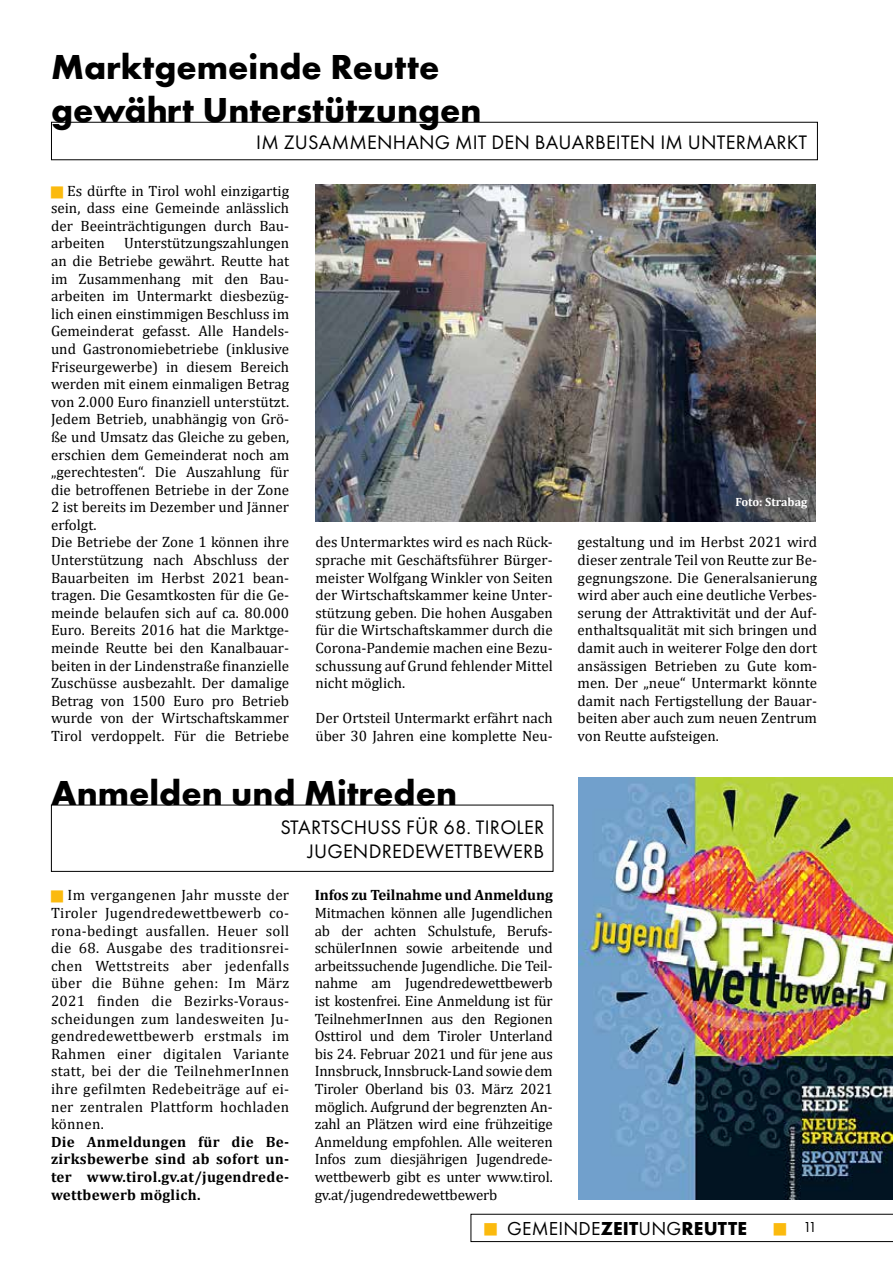
<style>
.page{position:relative;width:893px;height:1263px;background:#fff}
.page>*{position:absolute;margin:0;border:0;box-sizing:border-box;transform-origin:0 0}
.t1{font:700 36px/43.2px "Futura PT";color:#000}
.t2{font:20.25px/24.3px "Futura PT";letter-spacing:.01em;color:#000;text-align:right}
.t3{font:19.5px "Futura PT";letter-spacing:.01em;color:#000}
.t4{font:15px/17.5px "Cambria";color:#000;text-align:justify}
.t5{font:700 15px/17.5px "Cambria";letter-spacing:.015em;color:#000;text-align:justify}
.t6{font:700 15px "Cambria";letter-spacing:-.01em;color:#000}
.t7{font:15px "Futura PT";color:#000}
.t8{font:700 12px "Cambria";color:#fff}
.s1{font-weight:700}
</style>
<div class="page">
<img style="left:315px;top:184px;width:501px;height:338px">
<div style="left:51px;top:805px;width:502px;height:67px;border:1px solid #000"></div>
<img style="left:578px;top:777px;width:315px;height:422px">
<svg style="left:471px;top:1214px;width:422px;height:28px"></svg>
<h1 class="t1" style="left:51px;top:44px;width:432px">Marktgemeinde Reutte gewährt Unterstützungen</h1>
<h2 class="t2" style="left:256px;top:130px;width:552px">IM ZUSAMMENHANG MIT DEN BAUARBEITEN IM UNTERMARKT</h2>
<p class="t4" style="left:51px;top:182px;width:240px;text-indent:16px">Es dürfte in Tirol wohl einzigartig sein, dass eine Gemeinde anlässlich der Beeinträchtigungen durch Bau&shy;arbeiten</p>
<p class="t4" style="left:51px;top:234px;width:240px;text-align:left;text-indent:73px">Unterstützungszahlungen an die Betriebe gewährt. Reutte hat im Zusammenhang mit den Bau&shy;arbeiten im Untermarkt diesbezüg&shy;lich einen einstimmigen Beschluss im Gemeinderat gefasst. Alle Handels&shy;und Gastronomiebetriebe (inklusive Friseurgewerbe) in diesem Bereich werden mit einem einmaligen Betrag von 2.000 Euro finanziell unterstützt.<br>Jedem Betrieb, unabhängig von Grö&shy;ße und Umsatz das Gleiche zu geben, erschien dem Gemeinderat noch am „gerechtesten“. Die Auszahlung für die betroffenen Betriebe in der Zone 2 ist bereits im Dezember und Jänner erfolgt.<br>Die Betriebe der Zone 1 können ihre Unterstützung nach Abschluss der Bauarbeiten im Herbst 2021 bean&shy;tragen. Die Gesamtkosten für die Ge&shy;meinde belaufen sich auf ca. 80.000<br>Euro. Bereits 2016 hat die Marktge&shy;meinde Reutte bei den Kanalbauar&shy;beiten in der Lindenstraße finanzielle Zuschüsse ausbezahlt. Der damalige Betrag von 1500 Euro pro Betrieb wurde von der Wirtschaftskammer Tirol verdoppelt. Für die Betriebe</p>
<p class="t8" style="left:735px;top:493px;width:73px">Foto: Strabag</p>
<p class="t4" style="left:578px;top:533px;width:241px">gestaltung und im Herbst 2021 wird dieser zentrale Teil von Reutte zur Be&shy;gegnungszone. Die Generalsanierung wird aber auch eine deutliche Verbes&shy;serung der Attraktivität und der Auf&shy;enthaltsqualität mit sich bringen und damit auch in weiterer Folge den dort ansässigen Betrieben zu Gute kom&shy;men. Der „neue“ Untermarkt könnte damit nach Fertigstellung der Bauar&shy;beiten aber auch zum neuen Zentrum von Reutte aufsteigen.</p>
<p class="t4" style="left:315px;top:533px;width:239px">des Untermarktes wird es nach Rück&shy;sprache mit Geschäftsführer Bürger&shy;meister Wolfgang Winkler von Seiten der Wirtschaftskammer keine Unter&shy;stützung geben. Die hohen Ausgaben für die Wirtschaftskammer durch die Corona-Pandemie machen eine Bezu&shy;schussung auf Grund fehlender Mittel nicht möglich.</p>
<p class="t4" style="left:315px;top:709px;width:239px">Der Ortsteil Untermarkt erfährt nach über 30 Jahren eine komplette Neu-</p>
<h1 class="t1" style="left:51px;top:770px;width:408px">Anmelden und Mitreden</h1>
<h2 class="t2" style="left:280px;top:815px;width:265px">STARTSCHUSS FÜR 68. TIROLER<br>JUGENDREDEWETTBEWERB</h2>
<p class="t4" style="left:51px;top:886px;width:240px;text-indent:17px">Im vergangenen Jahr musste der Tiroler Jugendredewettbewerb co&shy;rona-bedingt ausfallen. Heuer soll die 68. Ausgabe des traditionsrei&shy;chen Wettstreits aber jedenfalls über die Bühne gehen: Im März 2021 finden die Bezirks-Voraus&shy;scheidungen zum landesweiten Ju&shy;gendredewettbewerb erstmals im Rahmen einer digitalen Variante statt, bei der die TeilnehmerInnen ihre gefilmten Redebeiträge auf ei&shy;ner zentralen Plattform hochladen können.</p>
<p class="t5" style="left:51px;top:1132px;width:240px">Die Anmeldungen für die Be&shy;zirksbewerbe sind ab sofort un&shy;ter www.tirol.gv.at/jugendrede&shy;wettbewerb möglich.</p>
<p class="t6" style="left:315px;top:885px;width:240px">Infos zu Teilnahme und Anmeldung</p>
<p class="t4" style="left:315px;top:904px;width:240px">Mitmachen können alle Jugendlichen ab der achten Schulstufe, Berufs&shy;schülerInnen sowie arbeitende und arbeitssuchende Jugendliche. Die Teil&shy;nahme am Jugendredewettbewerb ist kostenfrei. Eine Anmeldung ist für TeilnehmerInnen aus den Regionen Osttirol und dem Tiroler Unterland bis 24. Februar 2021 und für jene aus Innsbruck, Innsbruck-Land sowie dem Tiroler Oberland bis 03. März 2021 möglich. Aufgrund der begrenzten An&shy;zahl an Plätzen wird eine frühzeitige Anmeldung empfohlen. Alle weiteren Infos zum diesjährigen Jugendrede&shy;wettbewerb gibt es unter www.tirol. gv.at/jugendredewettbewerb</p>
<h3 class="t3" style="left:507px;top:1217px;width:241px">GEMEINDE<span class="s1">ZEIT</span>UNG<span class="s1">REUTTE</span></h3>
<p class="t7" style="left:803px;top:1218px;width:15px">11</p>
</div>
